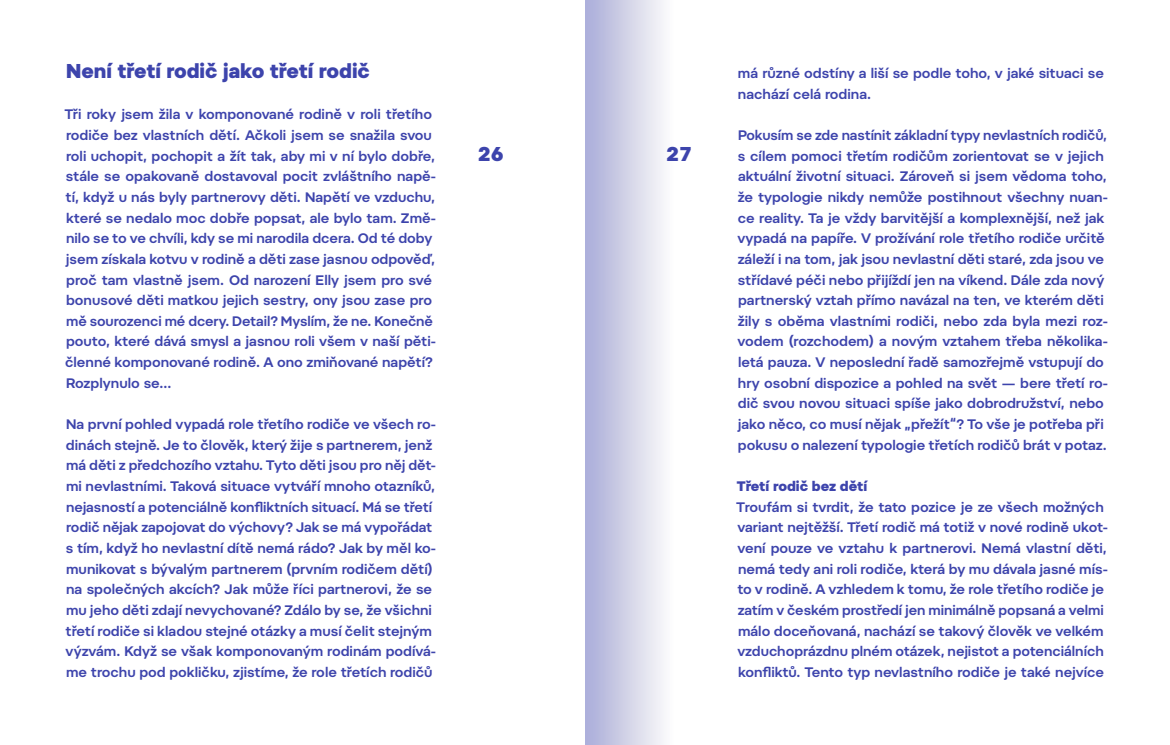
<style>
.page{position:relative;width:1170px;height:745px;background:#fff}
.page>*{position:absolute;margin:0;border:0;box-sizing:border-box;transform-origin:0 0}
.t1{font:800 20px "Pepi";color:#3d44ac}
.t2{font:600 13.75px/20.6px "Pepi";color:#3d44ac}
.t3{font:800 13.75px "Pepi";color:#3d44ac}
</style>
<div class="page">
<div style="left:585px;top:0;width:88px;height:744px;background:linear-gradient(to right,#aaacd7,#fdfdfb)"></div>
<h1 class="t1" style="left:66px;top:59px;width:305px">Není třetí rodič jako třetí rodič</h1>
<p class="t2" style="left:65px;top:104px;width:373px">Tři roky jsem žila v komponované rodině v roli třetího rodiče bez vlastních dětí. Ačkoli jsem se snažila svou roli uchopit, pochopit a žít tak, aby mi v ní bylo dobře, stále se opakovaně dostavoval pocit zvláštního napě&shy;tí, když u nás byly partnerovy děti. Napětí ve vzduchu, které se nedalo moc dobře popsat, ale bylo tam. Změ&shy;nilo se to ve chvíli, kdy se mi narodila dcera. Od té doby jsem získala kotvu v rodině a děti zase jasnou odpověď, proč tam vlastně jsem. Od narození Elly jsem pro své bonusové děti matkou jejich sestry, ony jsou zase pro mě sourozenci mé dcery. Detail? Myslím, že ne. Konečně pouto, které dává smysl a jasnou roli všem v naší pěti&shy;členné komponované rodině. A ono zmiňované napětí?<br>Rozplynulo se...</p>
<p class="t2" style="left:65px;top:413px;width:372px">Na první pohled vypadá role třetího rodiče ve všech ro&shy;dinách stejně. Je to člověk, který žije s partnerem, jenž má děti z předchozího vztahu. Tyto děti jsou pro něj dět&shy;mi nevlastními. Taková situace vytváří mnoho otazníků, nejasností a potenciálně konfliktních situací. Má se třetí rodič nějak zapojovat do výchovy? Jak se má vypořádat s tím, když ho nevlastní dítě nemá rádo? Jak by měl ko&shy;munikovat s bývalým partnerem (prvním rodičem dětí) na společných akcích? Jak může říci partnerovi, že se mu jeho děti zdají nevychované? Zdálo by se, že všichni třetí rodiče si kladou stejné otázky a musí čelit stejným výzvám. Když se však komponovaným rodinám podívá&shy;me trochu pod pokličku, zjistíme, že role třetích rodičů</p>
<h1 class="t1" style="left:477px;top:141px;width:27px">26</h1>
<h1 class="t1" style="left:666px;top:141px;width:28px">27</h1>
<p class="t2" style="left:738px;top:62px;width:367px">má různé odstíny a liší se podle toho, v jaké situaci se nachází celá rodina.</p>
<p class="t2" style="left:737px;top:124px;width:372px">Pokusím se zde nastínit základní typy nevlastních rodičů, s cílem pomoci třetím rodičům zorientovat se v jejich aktuální životní situaci. Zároveň si jsem vědoma toho, že typologie nikdy nemůže postihnout všechny nuan&shy;ce reality. Ta je vždy barvitější a komplexnější, než jak vypadá na papíře. V prožívání role třetího rodiče určitě záleží i na tom, jak jsou nevlastní děti staré, zda jsou ve střídavé péči nebo přijíždí jen na víkend. Dále zda nový partnerský vztah přímo navázal na ten, ve kterém děti žily s oběma vlastními rodiči, nebo zda byla mezi roz&shy;vodem (rozchodem) a novým vztahem třeba několika&shy;letá pauza. V neposlední řadě samozřejmě vstupují do hry osobní dispozice a pohled na svět — bere třetí ro&shy;dič svou novou situaci spíše jako dobrodružství, nebo jako něco, co musí nějak „přežít“? To vše je potřeba při pokusu o nalezení typologie třetích rodičů brát v potaz.</p>
<p class="t3" style="left:737px;top:477px;width:131px">Třetí rodič bez dětí</p>
<p class="t2" style="left:736px;top:496px;width:373px">Troufám si tvrdit, že tato pozice je ze všech možných variant nejtěžší. Třetí rodič má totiž v nové rodině ukot&shy;vení pouze ve vztahu k partnerovi. Nemá vlastní děti, nemá tedy ani roli rodiče, která by mu dávala jasné mís&shy;to v rodině. A vzhledem k tomu, že role třetího rodiče je zatím v českém prostředí jen minimálně popsaná a velmi málo doceňovaná, nachází se takový člověk ve velkém vzduchoprázdnu plném otázek, nejistot a potenciálních konfliktů. Tento typ nevlastního rodiče je také nejvíce</p>
</div>
